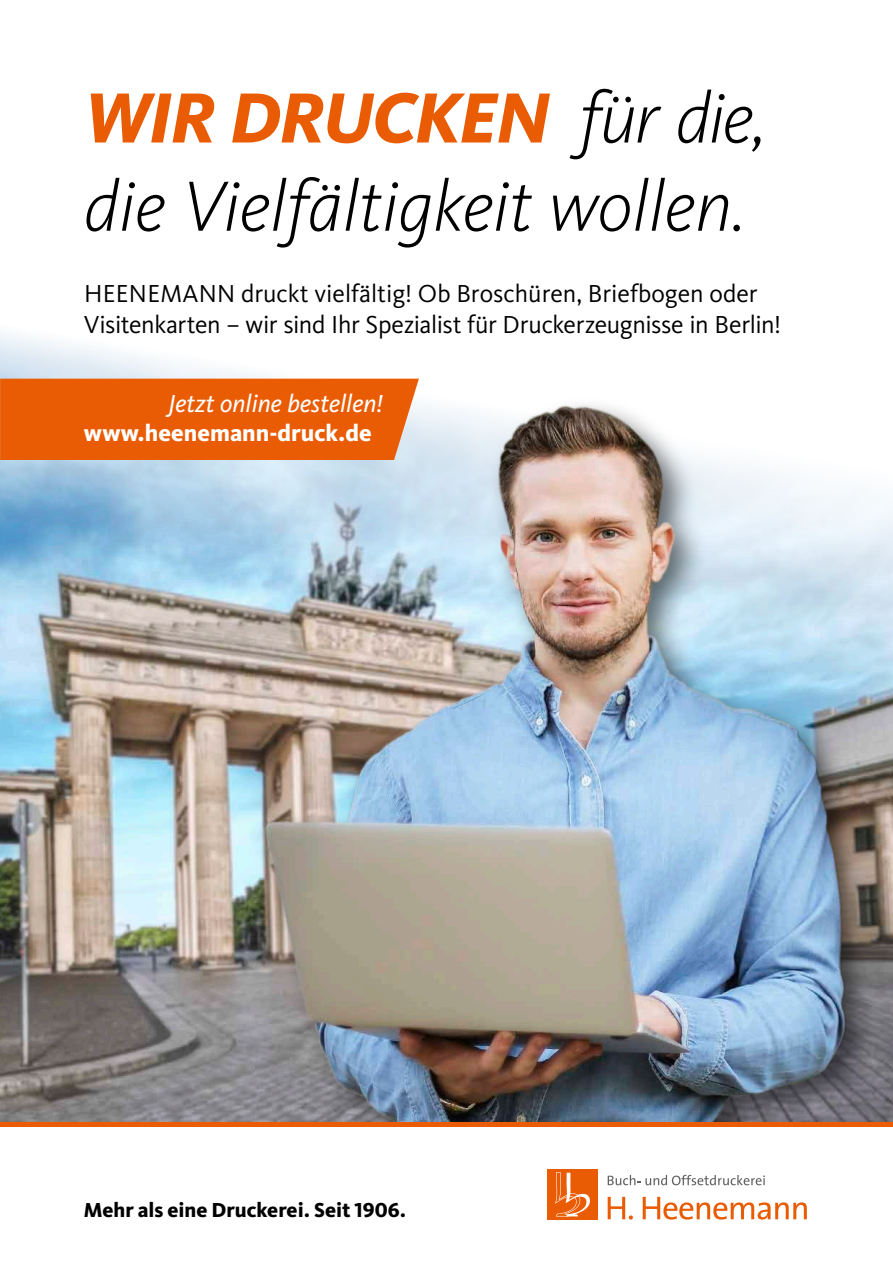
<style>
.page{position:relative;width:893px;height:1263px;background:#fff}
.page>*{position:absolute;margin:0;border:0;box-sizing:border-box;transform-origin:0 0}
.t1{font:italic 300 73.5px/88.2px "Kievit Pro";letter-spacing:-.005em;color:#000}
.t2{font:25.5px/30.6px "Kievit Pro";color:#000}
.t3{font:italic 25.5px "Kievit Pro";color:#fff}
.t4{font:800 24px "Kievit Pro";color:#fff}
.t5{font:800 21px "Kievit Pro";color:#000}
.s1{font-weight:800;color:#ea5c04}
</style>
<div class="page">
<img style="left:0;top:332px;width:893px;height:791px">
<div style="left:547px;top:1168px;width:51px;height:51px;background:#ea5c04"></div>
<svg style="left:555px;top:1172px;width:35px;height:44px"></svg>
<svg style="left:608px;top:1175px;width:157px;height:10px"></svg>
<svg style="left:608px;top:1197px;width:25px;height:22px"></svg>
<svg style="left:643px;top:1197px;width:164px;height:22px"></svg>
<hr style="left:0;top:1123px;width:893px;height:4px;background:#ea5c04">
<div style="left:0;top:379px;width:419px;height:81px;background:#ea5c04"></div>
<hr style="left:0;top:1178px;width:1px;height:85px;background:#e3e3e3">
<h1 class="t1" style="left:84px;top:74px;width:684px"><span class="s1">WIR DRUCKEN</span> für die, die Vielfältigkeit wollen.</h1>
<p class="t2" style="left:84px;top:278px;width:699px">HEENEMANN druckt vielfältig! Ob Broschüren, Briefbogen oder<br>Visitenkarten – wir sind Ihr Spezialist für Druckerzeugnisse in Berlin!</p>
<p class="t3" style="left:169px;top:388px;width:216px">Jetzt online bestellen!</p>
<p class="t4" style="left:84px;top:418px;width:289px">www.heenemann-druck.de</p>
<p class="t5" style="left:84px;top:1197px;width:324px">Mehr als eine Druckerei. Seit 1906.</p>
</div>
